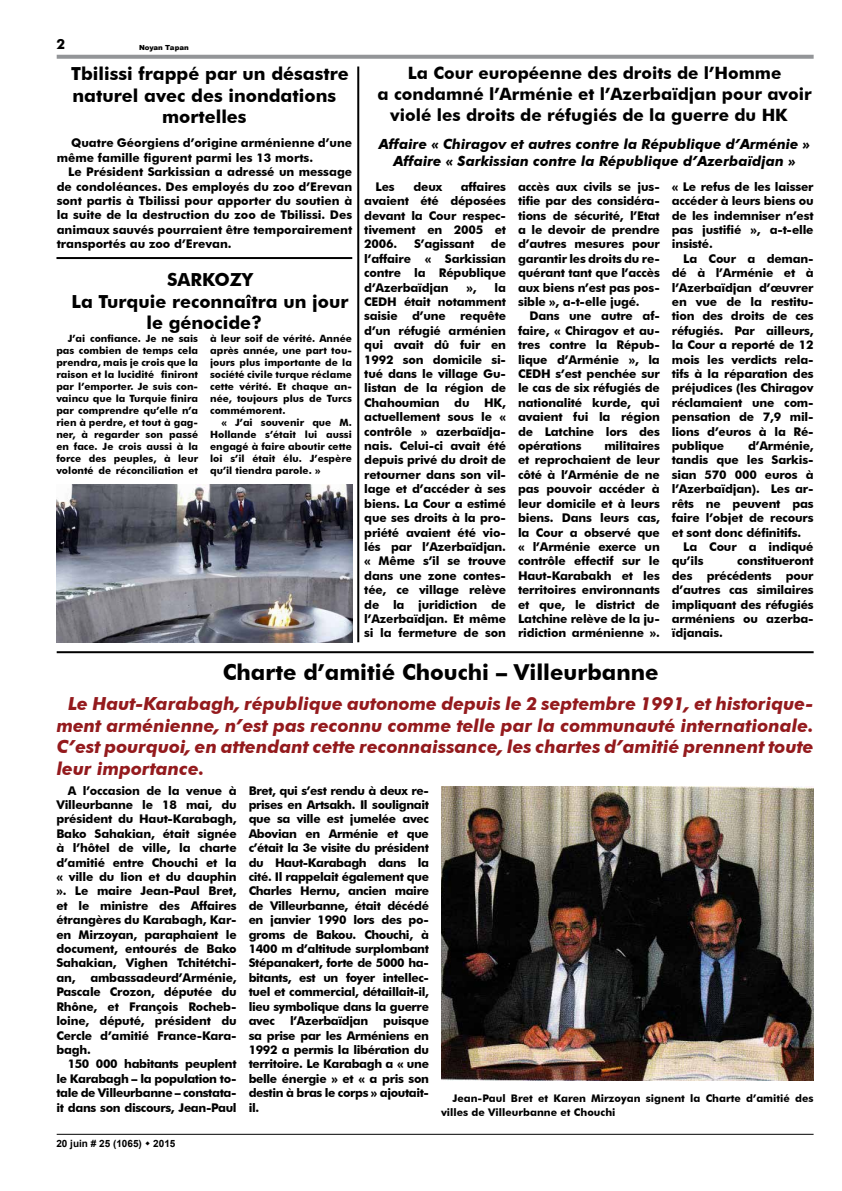
<style>
.page{position:relative;width:842px;height:1191px;background:#fff}
.page>*{position:absolute;margin:0;border:0;box-sizing:border-box;transform-origin:0 0}
.t1{font:700 22px "Futura BT";color:#000}
.t2{font:italic 700 18px/21.6px "Futura BT";color:#941a1d;text-align:justify}
.t3{font:700 18px "Futura BT";color:#000}
.t4{font:700 17px "Futura BT";color:#000}
.t5{font:italic 700 14px/16.8px "Futura BT";color:#000;text-align:center}
.t6{font:700 14px "Futura BT";color:#000}
.t7{font:700 12px/14.4px "Futura BT";letter-spacing:-.015em;color:#000;text-align:justify}
.t8{font:700 10.5px/14px "Futura BT";color:#000}
.t9{font:700 10px/12px "Futura BT";color:#000;text-align:justify}
.t10{font:700 10px "Arial";color:#000}
.t11{font:900 7px "Arial";color:#000}
</style>
<div class="page">
<svg style="left:57px;top:55px;width:757px;height:4px;background:#999b9e"></svg>
<hr style="left:57px;top:1133px;width:756px;height:1px;background:#000">
<hr style="left:56px;top:257px;width:296px;height:2px;background:#000">
<hr style="left:357px;top:66px;width:2px;height:576px;background:#000">
<hr style="left:57px;top:651px;width:757px;height:2px;background:#000">
<img style="left:441px;top:786px;width:372px;height:294px">
<img style="left:56px;top:484px;width:296px;height:158px">
<p class="t6" style="left:56px;top:36px;width:10px">2</p>
<p class="t11" style="left:139px;top:42px;width:51px">Noyan Tapan</p>
<h2 class="t3" style="left:71px;top:63px;width:279px">Tbilissi frappé par un désastre</h2>
<h2 class="t3" style="left:73px;top:84px;width:265px">naturel avec des inondations</h2>
<h2 class="t3" style="left:162px;top:106px;width:86px">mortelles</h2>
<p class="t7" style="left:57px;top:136px;width:297px;text-indent:14px">Quatre Géorgiens d’origine arménienne d’une même famille figurent parmi les 13 morts.</p>
<p class="t7" style="left:57px;top:165px;width:297px;text-indent:11px">Le Président Sarkissian a adressé un message de condoléances. Des employés du zoo d’Erevan sont partis à Tbilissi pour apporter du soutien à la suite de la destruction du zoo de Tbilissi. Des animaux sauvés pourraient être temporairement transportés au zoo d’Erevan.</p>
<h2 class="t3" style="left:167px;top:268px;width:87px">SARKOZY</h2>
<h2 class="t3" style="left:72px;top:290px;width:278px">La Turquie reconnaîtra un jour</h2>
<h2 class="t3" style="left:146px;top:312px;width:117px">le génocide?</h2>
<p class="t9" style="left:56px;top:332px;width:143px;text-indent:11px">J’ai confiance. Je ne sais pas combien de temps cela prendra, mais je crois que la raison et la lucidité finiront par l’emporter. Je suis con&shy;vaincu que la Turquie finira par comprendre qu’elle n’a rien à perdre, et tout à gag&shy;ner, à regarder son passé en face. Je crois aussi à la force des peuples, à leur volonté de réconciliation et</p>
<p class="t9" style="left:210px;top:332px;width:143px">à leur soif de vérité. Année après année, une part tou&shy;jours plus importante de la société civile turque réclame cette vérité. Et chaque an&shy;née, toujours plus de Turcs commémorent.</p>
<p class="t9" style="left:210px;top:416px;width:143px;text-indent:11px">« J’ai souvenir que M.<br>Hollande s’était lui aussi engagé à faire aboutir cette loi s’il était élu. J’espère qu’il tiendra parole. »</p>
<h3 class="t4" style="left:408px;top:63px;width:375px">La Cour européenne des droits de l’Homme</h3>
<h3 class="t4" style="left:378px;top:83px;width:435px">a condamné l’Arménie et l’Azerbaïdjan pour avoir</h3>
<h3 class="t4" style="left:390px;top:105px;width:399px">violé les droits de réfugiés de la guerre du HK</h3>
<p class="t5" style="left:379px;top:135px;width:433px">Affaire « Chiragov et autres contre la République d’Arménie »<br>Affaire « Sarkissian contre la République d’Azerbaïdjan »</p>
<p class="t7" style="left:364px;top:179px;width:143px;text-indent:97px">affaires avaient été déposées devant la Cour respec&shy;tivement en 2005 et 2006.</p>
<p class="t7" style="left:376px;top:179px;width:21px">Les</p>
<p class="t7" style="left:413px;top:179px;width:30px">deux</p>
<p class="t7" style="left:364px;top:237px;width:143px;text-indent:127px">de l’affaire « Sarkissian contre la République d’Azerbaïdjan</p>
<p class="t7" style="left:414px;top:237px;width:62px">S’agissant</p>
<p class="t7" style="left:364px;top:280px;width:143px;text-indent:130px">la CEDH était notamment saisie d’une requête d’un réfugié arménien qui avait dû fuir en 1992 son domicile si&shy;tué dans le village Gu&shy;listan de la région de Chahoumian du HK, actuellement sous le « contrôle » azerbaïdja&shy;nais. Celui-ci avait été depuis privé du droit de retourner dans son vil&shy;lage et d’accéder à ses biens. La Cour a estimé que ses droits à la pro&shy;priété avaient été vio&shy;lés par l’Azerbaïdjan. « Même s’il se trouve dans une zone contes&shy;tée, ce village relève de la juridiction de l’Azerbaïdjan. Et même si la fermeture de son</p>
<p class="t7" style="left:467px;top:280px;width:12px">»,</p>
<p class="t7" style="left:518px;top:179px;width:143px">accès aux civils se jus&shy;tifie par des considéra&shy;tions de sécurité, l’Etat a le devoir de prendre d’autres mesures pour garantir les droits du re&shy;quérant tant que l’accès aux biens n’est pas pos&shy;sible », a-t-elle jugé.</p>
<p class="t7" style="left:518px;top:309px;width:143px;text-indent:11px">Dans une autre af&shy;faire, « Chiragov et au&shy;tres contre la Répub&shy;lique d’Arménie », la CEDH s’est penchée sur le cas de six réfugiés de nationalité kurde, qui avaient fui la région de Latchine lors des opérations</p>
<p class="t7" style="left:518px;top:438px;width:143px;text-indent:86px">militaires et reprochaient de leur côté à l’Arménie de ne pas pouvoir accéder à leur domicile et à leurs biens. Dans leurs cas, la Cour a observé que « l’Arménie exerce un contrôle effectif sur le Haut-Karabakh et les territoires environnants et que, le district de Latchine relève de la ju&shy;ridiction arménienne ».</p>
<p class="t7" style="left:672px;top:179px;width:143px">« Le refus de les laisser accéder à leurs biens ou de les indemniser n’est pas justifié », a-t-elle insisté.</p>
<p class="t7" style="left:672px;top:251px;width:143px;text-indent:11px">La Cour a deman&shy;dé à l’Arménie et à l’Azerbaïdjan d’œuvrer en vue de la restitu&shy;tion des droits de ces réfugiés. Par ailleurs, la Cour a reporté de 12 mois les verdicts rela&shy;tifs à la réparation des préjudices (les Chiragov réclamaient une com&shy;pensation de 7,9 mil&shy;lions d’euros à la Ré&shy;publique</p>
<p class="t7" style="left:672px;top:438px;width:143px;text-indent:76px">d’Arménie, tandis que les Sarkis&shy;sian 570 000 euros à l’Azerbaïdjan). Les ar&shy;rêts ne peuvent pas faire l’objet de recours et sont donc définitifs.</p>
<p class="t7" style="left:672px;top:539px;width:143px;text-indent:11px">La Cour a indiqué qu’ils</p>
<p class="t7" style="left:672px;top:554px;width:143px;text-indent:65px">constitueront des précédents pour d’autres cas similaires impliquant des réfugiés arméniens ou azerba&shy;ïdjanais.</p>
<h1 class="t1" style="left:223px;top:659px;width:437px">Charte d’amitié Chouchi – Villeurbanne</h1>
<p class="t2" style="left:57px;top:693px;width:758px;text-indent:11px">Le Haut-Karabagh, république autonome depuis le 2 septembre 1991, et historique&shy;ment arménienne, n’est pas reconnu comme telle par la communauté internationale.<br>C’est pourquoi, en attendant cette reconnaissance, les chartes d’amitié prennent toute leur importance.</p>
<p class="t7" style="left:56px;top:783px;width:182px;text-indent:11px">A l’occasion de la venue à Villeurbanne le 18 mai, du président du Haut-Karabagh, Bako Sahakian, était signée à l’hôtel de ville, la charte d’amitié entre Chouchi et la « ville du lion et du dauphin ». Le maire Jean-Paul Bret, et le ministre des Affaires étrangères du Karabagh, Kar&shy;en Mirzoyan, paraphaient le document, entourés de Bako Sahakian, Vighen Tchitétchi&shy;an, ambassadeurd’Arménie, Pascale Crozon, députée du Rhône, et François Rocheb&shy;loine, député, président du Cercle d’amitié France-Kara&shy;bagh.</p>
<p class="t7" style="left:56px;top:1056px;width:182px;text-indent:11px">150 000 habitants peuplent le Karabagh – la population to&shy;tale de Villeurbanne – constata&shy;it dans son discours, Jean-Paul</p>
<p class="t10" style="left:56px;top:1136px;width:121px">20 juin # 25 (1065) 2015</p>
<p class="t7" style="left:249px;top:783px;width:182px">Bret, qui s’est rendu à deux re&shy;prises en Artsakh. Il soulignait que sa ville est jumelée avec Abovian en Arménie et que c’était la 3e visite du président du Haut-Karabagh dans la cité. Il rappelait également que Charles Hernu, ancien maire de Villeurbanne, était décédé en janvier 1990 lors des po&shy;groms de Bakou. Chouchi, à 1400 m d’altitude surplombant Stépanakert, forte de 5000 ha&shy;bitants, est un foyer intellec&shy;tuel et commercial, détaillait-il, lieu symbolique dans la guerre avec</p>
<p class="t7" style="left:290px;top:1013px;width:80px">l’Azerbaïdjan</p>
<p class="t7" style="left:249px;top:1013px;width:182px;text-indent:135px">puisque sa prise par les Arméniens en 1992 a permis la libération du territoire. Le Karabagh a « une belle énergie » et « a pris son destin à bras le corps » ajoutait&shy;il.</p>
<p class="t8" style="left:441px;top:1090px;width:374px;text-indent:11px">Jean-Paul Bret et Karen Mirzoyan signent la Charte d’amitié des villes de Villeurbanne et Chouchi</p>
</div>
